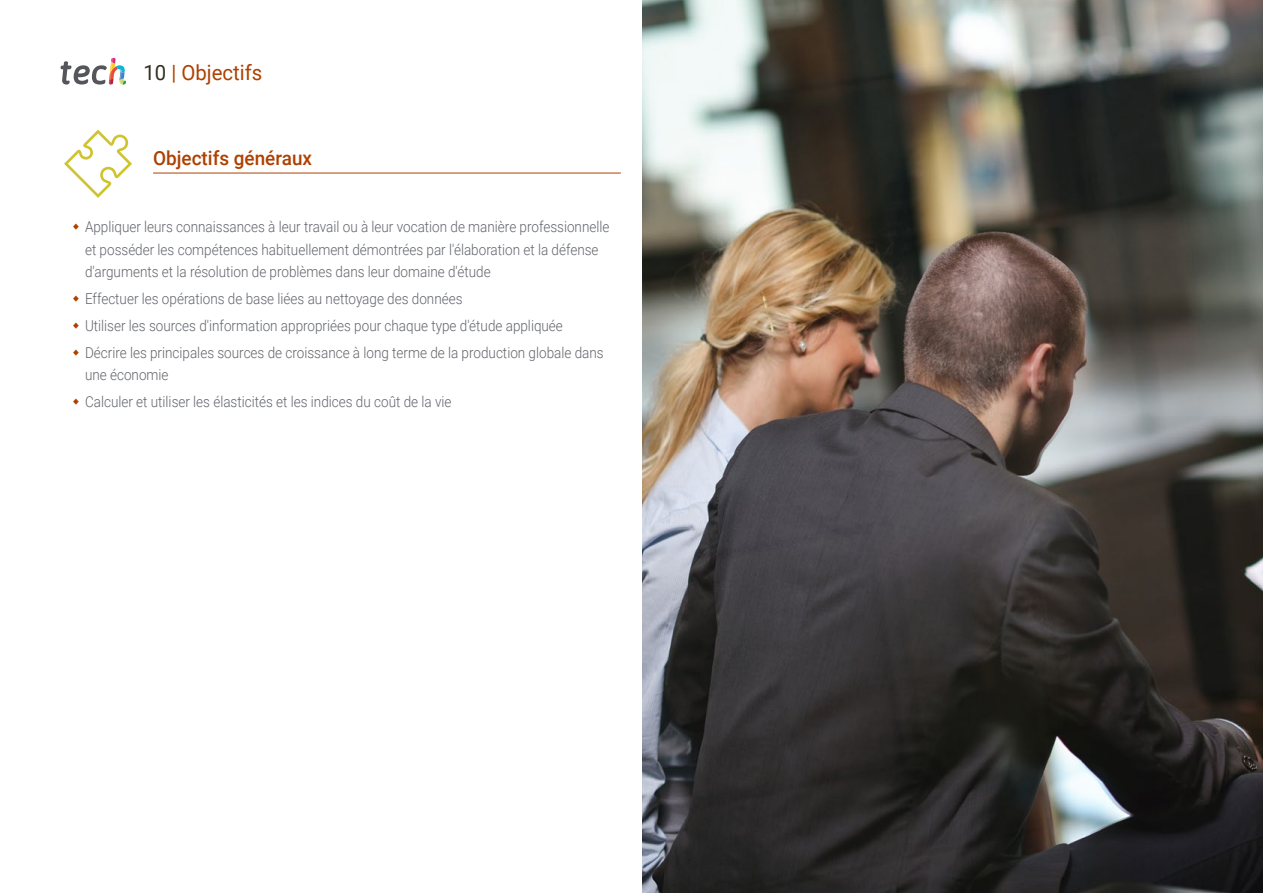
<style>
.page{position:relative;width:1263px;height:893px;background:#fff}
.page>*{position:absolute;margin:0;border:0;box-sizing:border-box;transform-origin:0 0}
.t1{font:21px "Roboto";color:#ae4000}
.t2{font:500 19.5px "Roboto";color:#ae4000}
.t3{font:300 15px/26.7px "Roboto";color:#61646a;scale:.9 1}
.s1{color:#312e20}
</style>
<div class="page">
<hr style="left:153px;top:173px;width:468px;height:1px;background:#ae4000">
<svg style="left:64px;top:130px;width:68px;height:68px"></svg>
<svg style="left:61px;top:58px;width:65px;height:27px"></svg>
<img style="left:642px;top:0;width:621px;height:893px">
<h1 class="t1" style="left:144px;top:57px;width:120px"><span class="s1">10</span> | Objectifs</h1>
<h2 class="t2" style="left:153px;top:144px;width:160px">Objectifs généraux</h2>
<p class="t3" style="left:85px;top:215px;width:584px;line-height:22.5px">Appliquer leurs connaissances à leur travail ou à leur vocation de manière professionnelle et posséder les compétences habituellement démontrées par l'élaboration et la défense d'arguments et la résolution de problèmes dans leur domaine d'étude</p>
<p class="t3" style="left:85px;top:285px;width:578px">Effectuer les opérations de base liées au nettoyage des données<br>Utiliser les sources d'information appropriées pour chaque type d'étude appliquée<br>Décrire les principales sources de croissance à long terme de la production globale dans</p>
<p class="t3" style="left:85px;top:361px;width:409px">une économie<br>Calculer et utiliser les élasticités et les indices du coût de la vie</p>
</div>
